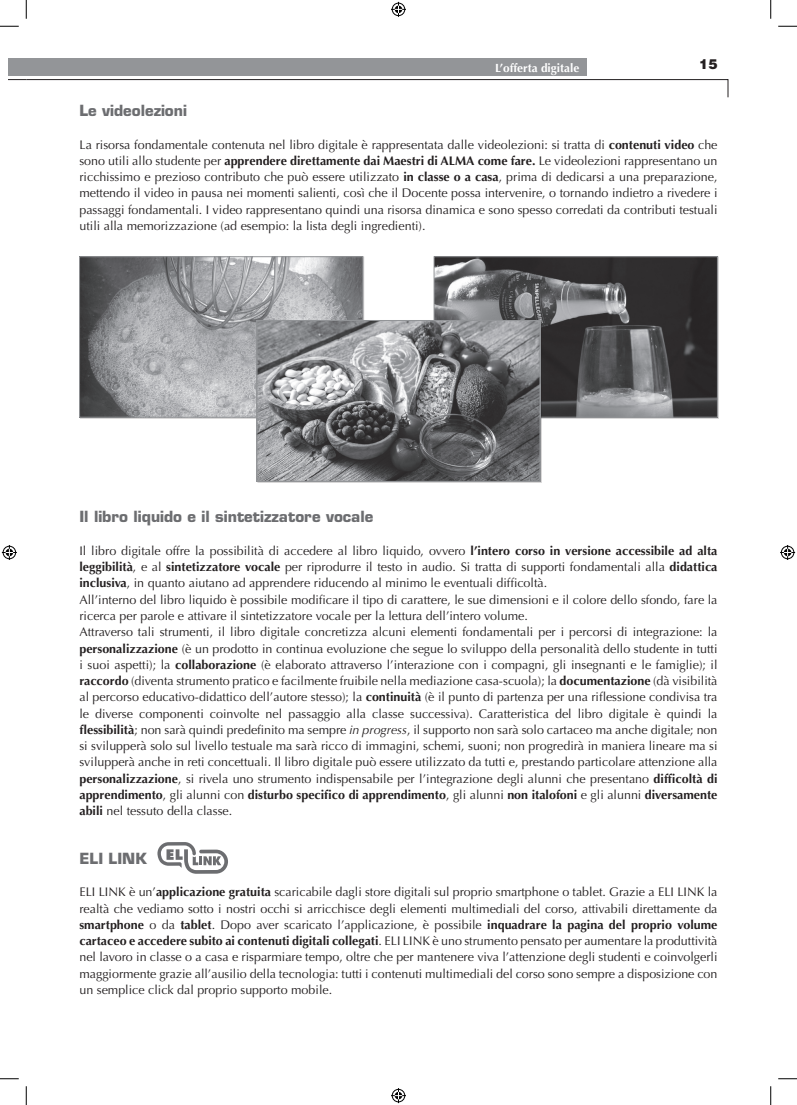
<style>
.page{position:relative;width:797px;height:1105px;background:#fff}
.page>*{position:absolute;margin:0;border:0;box-sizing:border-box;transform-origin:0 0}
.No_Spacing{font:700 15px "Eurostile";color:#6c6d70}
.Default{font:700 15px "Eurostile";color:#6c6d70}
.Pa5{font:700 15px "Eurostile";color:#6c6d70}
.t1{font:900 13.75px "Helvetica";color:#231f20}
.No_Spacing-2{font:12.5px/16.2px "Optima";color:#231f20;text-align:justify}
.Pa2{font:12.5px/16.2px "Optima";color:#231f20;text-align:justify}
.Default-2{font:12.5px/16.2px "Optima";color:#231f20;text-align:justify}
.t2{font:700 11.88px "Optima";color:#fff}
.s1{font-weight:700}
.s2{font-style:italic}
</style>
<div class="page">
<svg style="left:9px;top:79px;width:719px;height:19px"></svg>
<div style="left:9px;top:58px;width:17px;height:18px;background:#939598"></div>
<div style="left:26px;top:58px;width:560px;height:18px;background:#939598"></div>
<svg style="left:157px;top:842px;width:71px;height:32px"></svg>
<img style="left:81px;top:259px;width:280px;height:156px">
<div style="left:79px;top:257px;width:284px;height:160px;border:1px solid #939598"></div>
<img style="left:436px;top:259px;width:279px;height:156px">
<div style="left:434px;top:257px;width:283px;height:160px;border:1px solid #939598"></div>
<img style="left:259px;top:322px;width:279px;height:157px">
<div style="left:257px;top:320px;width:283px;height:161px;border:1px solid #939598"></div>
<svg style="left:0;top:25px;width:19px;height:2px"></svg>
<svg style="left:778px;top:25px;width:19px;height:2px"></svg>
<svg style="left:0;top:1078px;width:19px;height:1px"></svg>
<svg style="left:778px;top:1078px;width:19px;height:1px"></svg>
<svg style="left:25px;top:0;width:2px;height:19px"></svg>
<svg style="left:25px;top:1086px;width:2px;height:19px"></svg>
<svg style="left:770px;top:0;width:1px;height:19px"></svg>
<svg style="left:770px;top:1086px;width:1px;height:19px"></svg>
<svg style="left:391px;top:2px;width:15px;height:15px"></svg>
<svg style="left:391px;top:1088px;width:15px;height:15px"></svg>
<svg style="left:2px;top:545px;width:15px;height:15px"></svg>
<svg style="left:780px;top:545px;width:15px;height:15px"></svg>
<p class="t2" style="left:495px;top:61px;width:86px">L’offerta digitale</p>
<p class="t1" style="left:699px;top:55px;width:20px">15</p>
<p class="t2" style="left:456px;top:61px;width:125px">Presentazione del corso</p>
<p class="Default" style="left:79px;top:101px;width:109px">Le videolezioni</p>
<p class="Default-2" style="left:79px;top:136px;width:639px">La risorsa fondamentale contenuta nel libro digitale è rappresentata dalle videolezioni: si tratta di <span class="s1">contenuti video</span> che sono utili allo studente per <span class="s1">apprendere direttamente dai Maestri di ALMA come fare.</span> Le videolezioni rappresentano un ricchissimo e prezioso contributo che può essere utilizzato <span class="s1">in classe o a casa</span>, prima di dedicarsi a una preparazione, mettendo il video in pausa nei momenti salienti, così che il Docente possa intervenire, o tornando indietro a rivedere i passaggi fondamentali. I video rappresentano quindi una risorsa dinamica e sono spesso corredati da contributi testuali utili alla memorizzazione (ad esempio: la lista degli ingredienti).</p>
<p class="No_Spacing" style="left:79px;top:508px;width:295px">Il libro liquido e il sintetizzatore vocale</p>
<p class="No_Spacing-2" style="left:79px;top:543px;width:639px">Il libro digitale offre la possibilità di accedere al libro liquido, ovvero <span class="s1">l’intero corso in versione accessibile ad alta leggibilità</span>, e al <span class="s1">sintetizzatore vocale</span> per riprodurre il testo in audio. Si tratta di supporti fondamentali alla <span class="s1">didattica inclusiva</span>, in quanto aiutano ad apprendere riducendo al minimo le eventuali difficoltà.</p>
<p class="No_Spacing-2" style="left:79px;top:591px;width:639px">All’interno del libro liquido è possibile modificare il tipo di carattere, le sue dimensioni e il colore dello sfondo, fare la ricerca per parole e attivare il sintetizzatore vocale per la lettura dell’intero volume.</p>
<p class="No_Spacing-2" style="left:79px;top:624px;width:639px">Attraverso tali strumenti, il libro digitale concretizza alcuni elementi fondamentali per i percorsi di integrazione: la <span class="s1">personalizzazione</span> (è un prodotto in continua evoluzione che segue lo sviluppo della personalità dello studente in tutti i suoi aspetti); la <span class="s1">collaborazione</span> (è elaborato attraverso l’interazione con i compagni, gli insegnanti e le famiglie); il <span class="s1">raccordo</span> (diventa strumento pratico e facilmente fruibile nella mediazione casa-scuola); la <span class="s1">documentazione</span> (dà visibilità al percorso educativo-didattico dell’autore stesso); la <span class="s1">continuità</span> (è il punto di partenza per una riflessione condivisa tra le diverse componenti coinvolte nel passaggio alla classe successiva). Caratteristica del libro digitale è quindi la <span class="s1">flessibilità</span>; non sarà quindi predefinito ma sempre <span class="s2">in progress</span>, il supporto non sarà solo cartaceo ma anche digitale; non si svilupperà solo sul livello testuale ma sarà ricco di immagini, schemi, suoni; non progredirà in maniera lineare ma si svilupperà anche in reti concettuali. Il libro digitale può essere utilizzato da tutti e, prestando particolare attenzione alla <span class="s1">personalizzazione</span>, si rivela uno strumento indispensabile per l’integrazione degli alunni che presentano <span class="s1">difficoltà di apprendimento</span>, gli alunni con <span class="s1">disturbo specifico di apprendimento</span>, gli alunni <span class="s1">non italofoni</span> e gli alunni <span class="s1">diversamente abili</span> nel tessuto della classe.</p>
<p class="Pa5" style="left:79px;top:849px;width:69px">ELI LINK</p>
<p class="Pa2" style="left:79px;top:884px;width:639px">ELI LINK è un’<span class="s1">applicazione gratuita</span> scaricabile dagli store digitali sul proprio smartphone o tablet. Grazie a ELI LINK la realtà che vediamo sotto i nostri occhi si arricchisce degli elementi multimediali del corso, attivabili direttamente da <span class="s1">smartphone</span> o da <span class="s1">tablet</span>. Dopo aver scaricato l’applicazione, è possibile <span class="s1">inquadrare la pagina del proprio volume cartaceo e accedere subito ai contenuti digitali collegati</span>. ELI LINK è uno strumento pensato per aumentare la produttività nel lavoro in classe o a casa e risparmiare tempo, oltre che per mantenere viva l’attenzione degli studenti e coinvolgerli maggiormente grazie all’ausilio della tecnologia: tutti i contenuti multimediali del corso sono sempre a disposizione con un semplice click dal proprio supporto mobile.</p>
</div>
